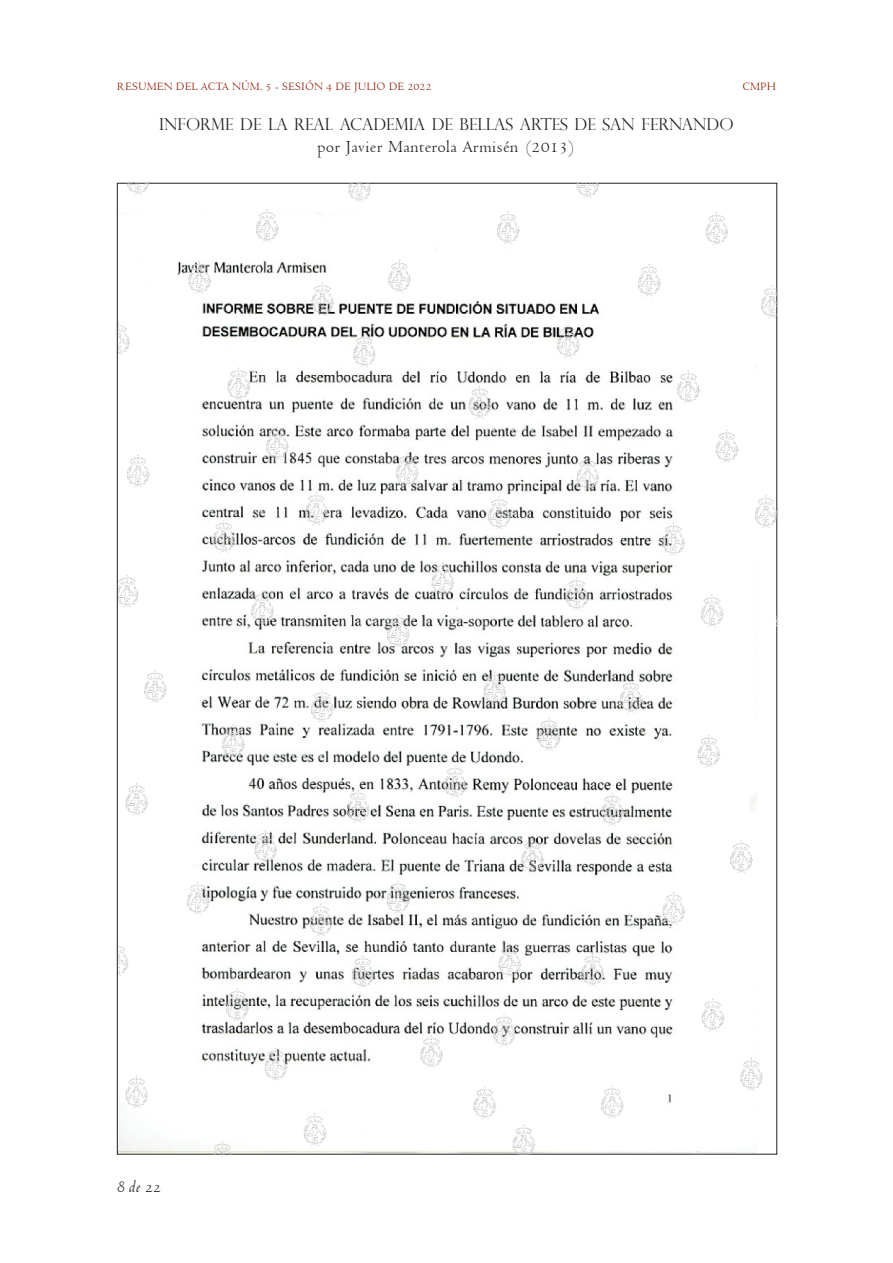
<style>
.page{position:relative;width:893px;height:1263px;background:#fff}
.page>*{position:absolute;margin:0;border:0;box-sizing:border-box;transform-origin:0 0}
.t1{font:18px "Venetian 301 BT";color:#231f20}
.t2{font:italic 18px "Venetian 301 BT";color:#231f20}
.t3{font:300 16.5px "Perpetua Titling";color:#231f20}
.t4{font:12px "Venetian 301 BT";color:#891a02}
</style>
<div class="page">
<img style="left:118px;top:183px;width:659px;height:972px">
<p class="t4" style="left:117px;top:80px;width:316px">RESUMEN DEL ACTA NÚM. 5 - SESIÓN 4 DE JULIO DE 2022</p>
<p class="t4" style="left:742px;top:80px;width:35px">CMPH</p>
<p class="t3" style="left:159px;top:114px;width:576px">INFORME DE LA REAL ACADEMIA DE BELLAS ARTES DE SAN FERNANDO</p>
<p class="t1" style="left:317px;top:136px;width:260px">por Javier Manterola Armisén (2013)</p>
<p class="t2" style="left:117px;top:1177px;width:46px">8 de 22</p>
</div>
